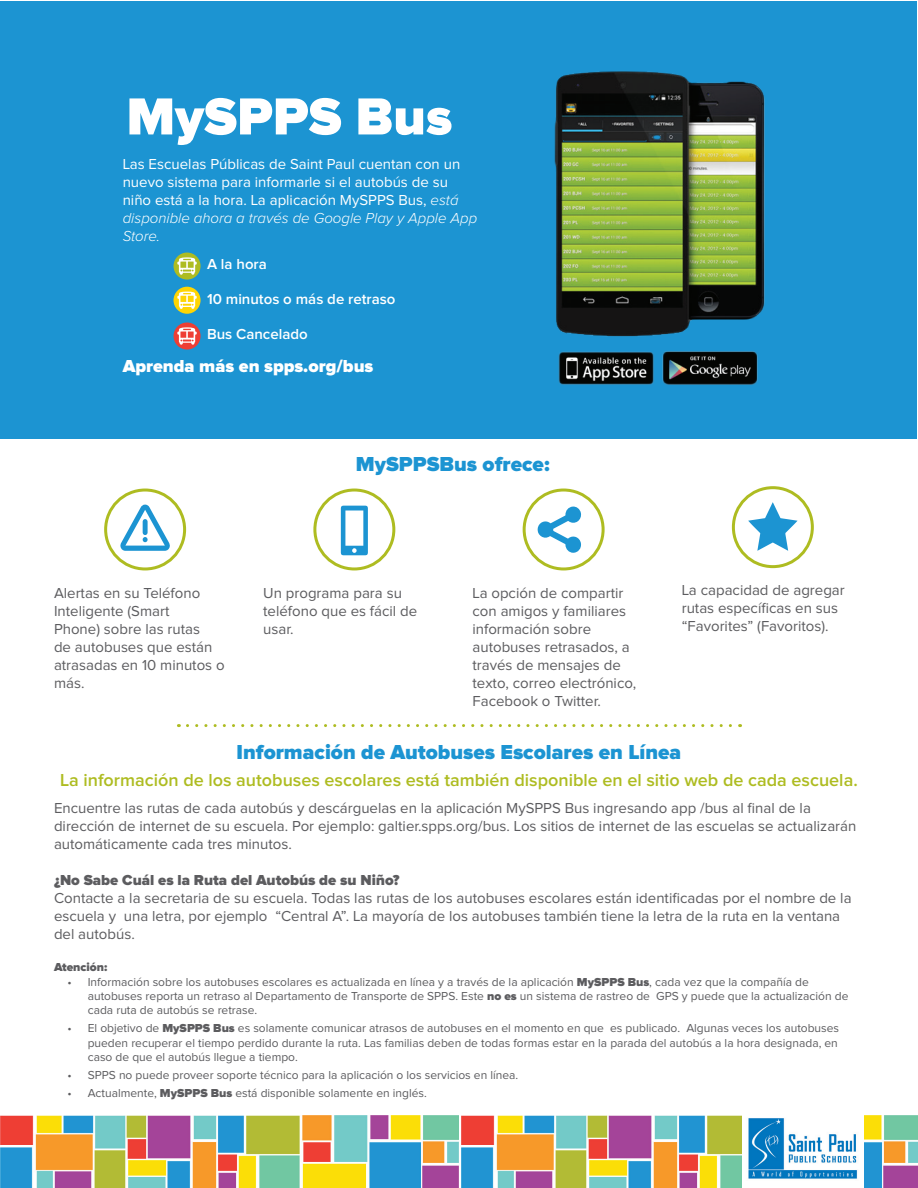
<style>
.page{position:relative;width:918px;height:1188px;background:#fff}
.page>*{position:absolute;margin:0;border:0;box-sizing:border-box;transform-origin:0 0}
.t1{font:900 54px "Proxima Nova";color:#fff}
.t2{font:900 21px "Proxima Nova";color:#1c94d2}
.t3{font:600 18px "Proxima Nova";color:#aebc21}
.t4{font:900 18px "Proxima Nova";color:#fff}
.t5{font:15px/18px "Proxima Nova";color:#5c5c5f}
.t6{font:15px/18px "Proxima Nova";color:#fff}
.t7{font:600 15px "Proxima Nova";color:#fff}
.t8{font:900 15px "Proxima Nova";color:#5c5c5f}
.t9{font:12px/14.4px "Proxima Nova";color:#5c5c5f}
.t10{font:900 12px "Proxima Nova";color:#5c5c5f}
.s1{font-weight:300;font-style:italic}
.s2{font-weight:900}
</style>
<div class="page">
<div style="left:1px;top:1px;width:916px;height:437px;background:#1c94d2"></div>
<img style="left:554px;top:71px;width:211px;height:266px">
<img style="left:558px;top:351px;width:200px;height:34px">
<div style="left:174px;top:253px;width:27px;height:27px;background:#aebc21;border-radius:50%"></div>
<svg style="left:177px;top:257px;width:20px;height:18px"></svg>
<svg style="left:174px;top:287px;width:27px;height:27px"></svg>
<svg style="left:177px;top:292px;width:20px;height:17px"></svg>
<div style="left:174px;top:323px;width:27px;height:27px;background:#ee3e34;border-radius:50%"></div>
<svg style="left:177px;top:327px;width:20px;height:18px"></svg>
<div style="left:104px;top:489px;width:82px;height:81px;border:3px solid #aebc21;border-radius:50%"></div>
<div style="left:313px;top:489px;width:82px;height:81px;border:3px solid #aebc21;border-radius:50%"></div>
<div style="left:523px;top:489px;width:82px;height:81px;border:3px solid #aebc21;border-radius:50%"></div>
<div style="left:732px;top:486px;width:82px;height:82px;border:3px solid #aebc21;border-radius:50%"></div>
<svg style="left:120px;top:505px;width:50px;height:46px"></svg>
<svg style="left:341px;top:506px;width:27px;height:49px"></svg>
<svg style="left:537px;top:506px;width:44px;height:47px"></svg>
<svg style="left:748px;top:502px;width:50px;height:49px"></svg>
<img style="left:1px;top:1116px;width:458px;height:72px">
<img style="left:462px;top:1116px;width:456px;height:72px">
<img style="left:742px;top:1116px;width:121px;height:72px">
<svg style="left:187px;top:724px;width:554px;height:3px"></svg>
<h1 class="t1" style="left:127px;top:85px;width:327px">MySPPS Bus</h1>
<p class="t6" style="left:123px;top:156px;width:356px">Las Escuelas Públicas de Saint Paul cuentan con un nuevo sistema para informarle si el autobús de su niño está a la hora. La aplicación MySPPS Bus, <span class="s1">está disponible ahora a través de Google Play y Apple App Store.</span></p>
<p class="t7" style="left:207px;top:256px;width:61px">A la hora</p>
<p class="t7" style="left:207px;top:291px;width:190px">10 minutos o más de retraso</p>
<p class="t7" style="left:207px;top:326px;width:102px">Bus Cancelado</p>
<p class="t4" style="left:123px;top:356px;width:252px">Aprenda más en spps.org/bus</p>
<h2 class="t2" style="left:356px;top:452px;width:195px">MySPPSBus ofrece:</h2>
<p class="t5" style="left:54px;top:584px;width:172px">Alertas en su Teléfono<br>Inteligente (Smart<br>Phone) sobre las rutas<br>de autobuses que están atrasadas en 10 minutos o más.</p>
<p class="t5" style="left:263px;top:584px;width:156px">Un programa para su teléfono que es fácil de usar.</p>
<p class="t5" style="left:472px;top:584px;width:165px">La opción de compartir con amigos y familiares información sobre autobuses retrasados, a través de mensajes de texto, correo electrónico,<br>Facebook o Twitter.</p>
<p class="t5" style="left:682px;top:582px;width:165px">La capacidad de agregar rutas específicas en sus “Favorites” (Favoritos).</p>
<h2 class="t2" style="left:237px;top:740px;width:446px">Información de Autobuses Escolares en Línea</h2>
<p class="t3" style="left:60px;top:770px;width:799px">La información de los autobuses escolares está también disponible en el sitio web de cada escuela.</p>
<p class="t5" style="left:54px;top:799px;width:804px">Encuentre las rutas de cada autobús y descárguelas en la aplicación MySPPS Bus ingresando app /bus al final de la dirección de internet de su escuela. Por ejemplo: galtier.spps.org/bus. Los sitios de internet de las escuelas se actualizarán automáticamente cada tres minutos.</p>
<p class="t8" style="left:54px;top:871px;width:347px">¿No Sabe Cuál es la Ruta del Autobús de su Niño?</p>
<p class="t5" style="left:54px;top:889px;width:799px">Contacte a la secretaria de su escuela. Todas las rutas de los autobuses escolares están identificadas por el nombre de la escuela y una letra, por ejemplo “Central A”. La mayoría de los autobuses también tiene la letra de la ruta en la ventana del autobús.</p>
<p class="t10" style="left:54px;top:960px;width:55px">Atención:</p>
<p class="t9" style="left:88px;top:975px;width:762px;text-indent:-20px">• Información sobre los autobuses escolares es actualizada en línea y a través de la aplicación <span class="s2">MySPPS Bus</span>, cada vez que la compañía de autobuses reporta un retraso al Departamento de Transporte de SPPS. Este <span class="s2">no es</span> un sistema de rastreo de GPS y puede que la actualización de cada ruta de autobús se retrase.</p>
<p class="t9" style="left:88px;top:1022px;width:753px;text-align:justify;text-indent:-20px">• El objetivo de <span class="s2">MySPPS Bus</span> es solamente comunicar atrasos de autobuses en el momento en que es publicado. Algunas veces los autobuses pueden recuperar el tiempo perdido durante la ruta. Las familias deben de todas formas estar en la parada del autobús a la hora designada, en caso de que el autobús llegue a tiempo.</p>
<p class="t9" style="left:68px;top:1068px;width:452px">• SPPS no puede proveer soporte técnico para la aplicación o los servicios en línea.</p>
<p class="t9" style="left:68px;top:1086px;width:361px">• Actualmente, <span class="s2">MySPPS Bus</span> está disponible solamente en inglés.</p>
</div>
